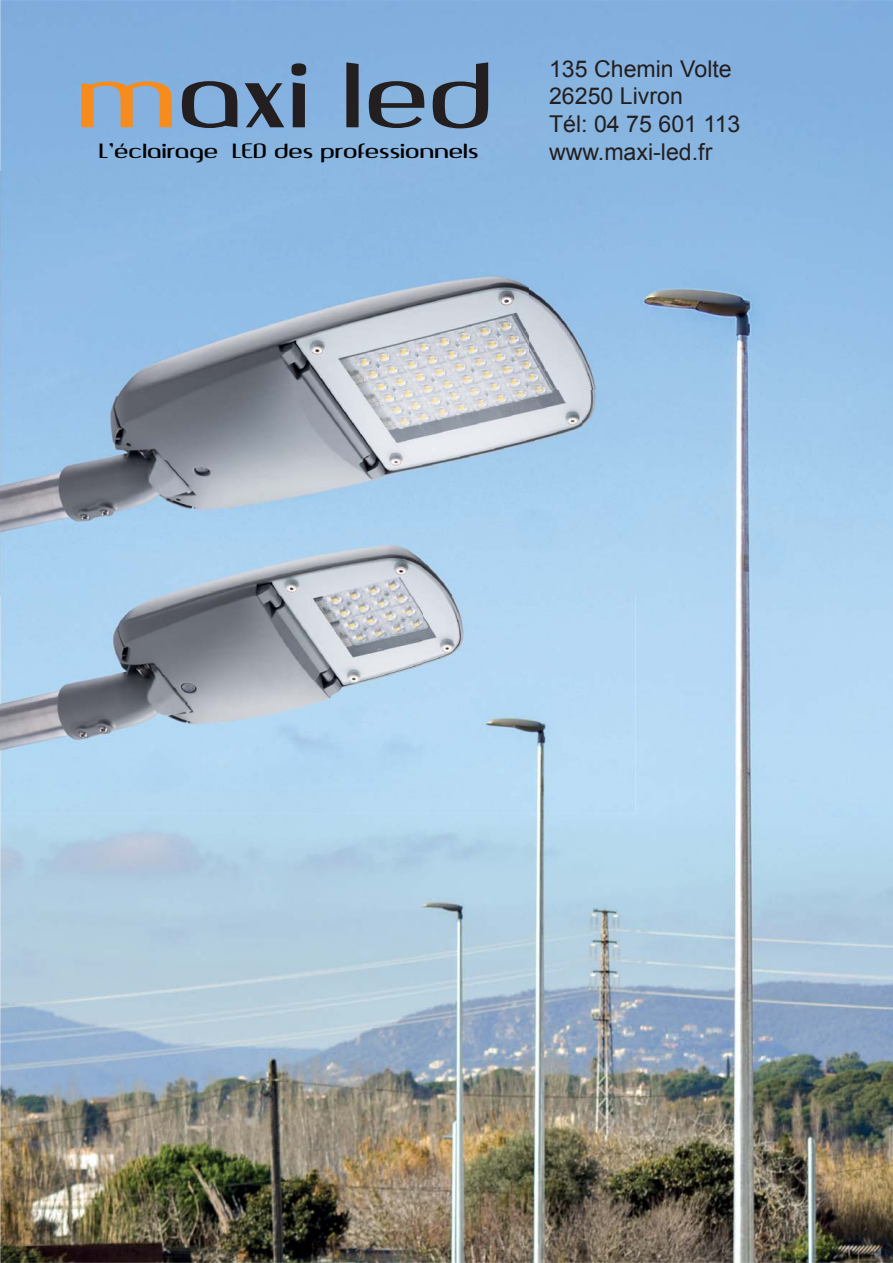
<style>
.page{position:relative;width:893px;height:1263px;background:#fff}
.page>*{position:absolute;margin:0;border:0;box-sizing:border-box;transform-origin:0 0}
.t1{font:104.1px "Quango";color:#231f20}
.t2{font:23.1px/27.8px "Arial";color:#231f20}
.t3{font:23.1px "Quango";color:#000}
.s1{color:#f78c1e}
</style>
<div class="page">
<img style="left:0;top:0;width:893px;height:1263px">
<img style="left:0;top:172px;width:636px;height:423px">
<img style="left:0;top:595px;width:582px;height:219px">
<img style="left:582px;top:390px;width:54px;height:424px">
<h1 class="t1" style="left:81px;top:30px;width:418px"><span class="s1">m</span>axi led</h1>
<p class="t3" style="left:100px;top:136px;width:381px">L’éclairage LED des professionnels</p>
<p class="t2" style="left:549px;top:55px;width:193px">135 Chemin Volte<br>26250 Livron<br>Tél: 04 75 601 113 www.maxi-led.fr</p>
</div>
